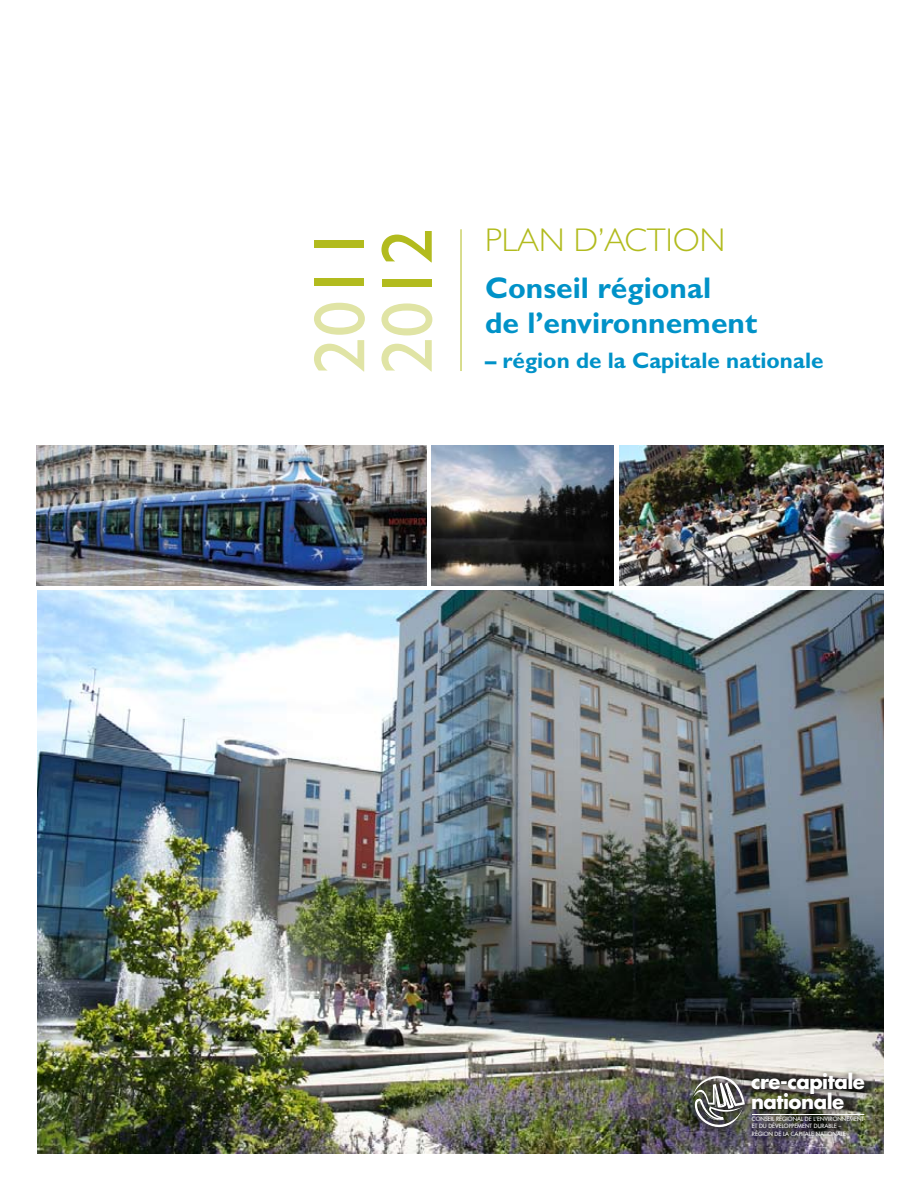
<style>
.page{position:relative;width:918px;height:1188px;background:#fff}
.page>*{position:absolute;margin:0;border:0;box-sizing:border-box;transform-origin:0 0}
.t1{font:72.75px "Gill Sans";letter-spacing:.005em;color:#e0e4a5}
.t2{font:300 33px "Gill Sans";color:#b2bb1e}
.t3{font:700 30px/34.5px "Gill Sans";color:#0092c8}
.t4{font:700 22.5px "Gill Sans";color:#0092c8}
.t5{font:700 19.8px/19.8px "Futura";letter-spacing:-.025em;color:#fff}
.t6{font:5.7px/7.1px "Futura";color:#fff}
.s1{color:#b2bb1e}
</style>
<div class="page">
<hr style="left:461px;top:229px;width:1px;height:142px;background:#b2bb1e">
<img style="left:37px;top:590px;width:846px;height:563px">
<img style="left:37px;top:445px;width:390px;height:140px">
<img style="left:432px;top:445px;width:182px;height:140px">
<img style="left:619px;top:445px;width:264px;height:140px">
<img style="left:686px;top:1066px;width:186px;height:79px">
<svg style="left:693px;top:1072px;width:52px;height:65px;background:#747373"></svg>
<hr style="left:752px;top:1114px;width:112px;height:1px;background:#fff">
<h1 class="t1" style="left:298px;top:374px;width:149px;rotate:-90deg">20<span class="s1">11</span></h1>
<h1 class="t1" style="left:365px;top:374px;width:147px;rotate:-90deg">20<span class="s1">12</span></h1>
<h2 class="t2" style="left:485px;top:222px;width:242px">PLAN D’ACTION</h2>
<h3 class="t3" style="left:485px;top:271px;width:274px">Conseil régional<br>de l’environnement</h3>
<h3 class="t4" style="left:485px;top:347px;width:340px">– région de la Capitale nationale</h3>
<h3 class="t5" style="left:751px;top:1071px;width:115px">cre-capitale nationale</h3>
<p class="t6" style="left:752px;top:1116px;width:114px">CONSEIL RÉGIONAL DE L'ENVIRONNEMENT<br>ET DU DÉVELOPPEMENT DURABLE –<br>RÉGION DE LA CAPITALE NATIONALE</p>
</div>
